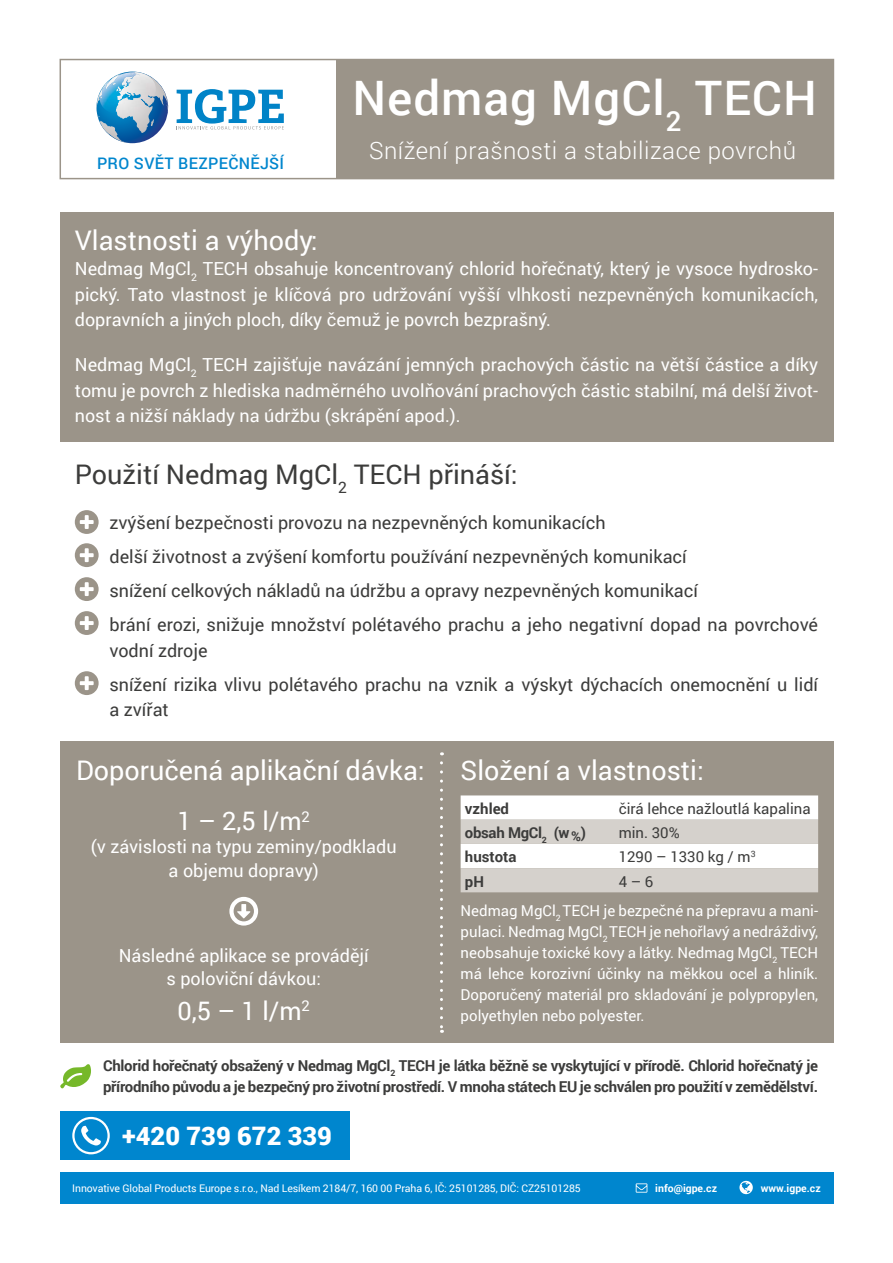
<style>
.page{position:relative;width:893px;height:1263px;background:#fff}
.page>*{position:absolute;margin:0;border:0;box-sizing:border-box;transform-origin:0 0}
.t1{font:500 47.55px "Roboto";letter-spacing:.02em;color:#fff}
.t2{font:27px "Roboto";color:#fff}
.t3{font:27px "Roboto";color:#3c3c3b}
.t4{font:25.5px "Roboto";color:#fff}
.t5{font:900 25.5px "Roboto";color:#fff}
.t6{font:300 24px "Roboto";letter-spacing:.02em;color:#fff}
.t7{font:18px/25.5px "Roboto";color:#fff;text-align:justify}
.t8{font:18px/34px "Roboto";color:#3c3c3b}
.t9{font:500 15.9px "Roboto";letter-spacing:.02em;color:#0086ce}
.t10{font:15px/21px "Roboto";color:#fff;text-align:center}
.t11{font:700 15px/21px "Roboto";letter-spacing:-.02em;color:#3c3c3b}
.t12{font:15px "Roboto";color:#3c3c3b}
.t13{font:700 15px "Roboto";color:#3c3c3b}
.t14{font:10.5px "Roboto";letter-spacing:-.01em;color:#fff}
.t15{font:700 10.5px "Roboto";color:#fff}
.s1{color:#3c3c3b}
</style>
<div class="page">
<div style="left:60px;top:1171px;width:773px;height:32px;background:#0086ce"></div>
<svg style="left:636px;top:1183px;width:11px;height:9px"></svg>
<svg style="left:739px;top:1181px;width:14px;height:13px"></svg>
<div style="left:60px;top:1111px;width:290px;height:49px;background:#0086ce"></div>
<svg style="left:81px;top:1126px;width:20px;height:19px"></svg>
<div style="left:72px;top:1117px;width:38px;height:37px;border:2px solid #fff;border-radius:50%"></div>
<div style="left:336px;top:60px;width:497px;height:119px;background:#9b9489"></div>
<div style="left:60px;top:213px;width:773px;height:229px;background:#9b9489"></div>
<div style="left:60px;top:741px;width:773px;height:301px;background:#9b9489"></div>
<div style="left:60px;top:59px;width:774px;height:120px;border:2px solid #9b9489"></div>
<svg style="left:96px;top:72px;width:188px;height:71px"></svg>
<svg style="left:60px;top:1064px;width:31px;height:24px"></svg>
<svg style="left:461px;top:795px;width:357px;height:97px;background:#e9e7e4"></svg>
<svg style="left:440px;top:763px;width:3px;height:270px"></svg>
<svg style="left:229px;top:897px;width:29px;height:28px"></svg>
<svg style="left:75px;top:510px;width:24px;height:24px"></svg>
<svg style="left:75px;top:543px;width:24px;height:24px"></svg>
<svg style="left:75px;top:577px;width:24px;height:24px"></svg>
<svg style="left:75px;top:611px;width:24px;height:24px"></svg>
<svg style="left:75px;top:671px;width:24px;height:24px"></svg>
<p class="t9" style="left:97px;top:152px;width:189px">PRO SVĚT BEZPEČNĚJŠÍ</p>
<h1 class="t1" style="left:352px;top:64px;width:466px">Nedmag MgCl<sub>2</sub> TECH</h1>
<h3 class="t6" style="left:369px;top:134px;width:428px">Snížení prašnosti a stabilizace povrchů</h3>
<h2 class="t2" style="left:75px;top:221px;width:244px">Vlastnosti a výhody:</h2>
<p class="t7" style="left:75px;top:255px;width:745px">Nedmag MgCl<sub>2</sub> TECH obsahuje koncentrovaný chlorid hořečnatý, který je vysoce hydrosko&shy;pický. Tato vlastnost je klíčová pro udržování vyšší vlhkosti nezpevněných komunikacích, dopravních a jiných ploch, díky čemuž je povrch bezprašný.</p>
<p class="t7" style="left:75px;top:351px;width:745px">Nedmag MgCl<sub>2</sub> TECH zajišťuje navázání jemných prachových částic na větší částice a díky tomu je povrch z hlediska nadměrného uvolňování prachových částic stabilní, má delší život&shy;nost a nižší náklady na údržbu (skrápění apod.).</p>
<h2 class="t3" style="left:75px;top:455px;width:444px">Použití Nedmag MgCl<sub>2</sub> TECH přináší:</h2>
<p class="t8" style="left:109px;top:505px;width:710px">zvýšení bezpečnosti provozu na nezpevněných komunikacích<br>delší životnost a zvýšení komfortu používání nezpevněných komunikací<br>snížení celkových nákladů na údržbu a opravy nezpevněných komunikací<br>brání erozi, snižuje množství polétavého prachu a jeho negativní dopad na povrchové</p>
<p class="t8" style="left:109px;top:632px;width:710px">vodní zdroje<br>snížení rizika vlivu polétavého prachu na vznik a výskyt dýchacích onemocnění u lidí</p>
<p class="t8" style="left:109px;top:692px;width:61px">a zvířat</p>
<h2 class="t2" style="left:76px;top:751px;width:350px">Doporučená aplikační dávka:</h2>
<h2 class="t2" style="left:461px;top:751px;width:245px">Složení a vlastnosti:</h2>
<p class="t11" style="left:465px;top:797px;width:46px">vzhled</p>
<p class="t12" style="left:619px;top:798px;width:193px">čirá lehce nažloutlá kapalina</p>
<p class="t11" style="left:465px;top:822px;width:123px">obsah MgCl<sub>2</sub> (w <sub>%</sub>)</p>
<p class="t12" style="left:619px;top:822px;width:63px">min. 30%</p>
<p class="t13" style="left:465px;top:846px;width:53px">hustota</p>
<p class="t12" style="left:619px;top:846px;width:138px">1290 – 1330 kg / m<sup>3</sup></p>
<p class="t11" style="left:465px;top:870px;width:21px">pH</p>
<h3 class="t4" style="left:178px;top:803px;width:134px">1 – 2,5 l/m<sup>2</sup></h3>
<p class="t7" style="left:91px;top:834px;width:307px;line-height:23.2px;text-align:center">(v závislosti na typu zeminy/podkladu a objemu dopravy)</p>
<p class="t10" style="left:461px;top:866px;width:359px;line-height:29.7px"><span class="s1">4 – 6<br></span>Nedmag MgCl<sub>2</sub> TECH je bezpečné na přepravu a mani-</p>
<p class="t10" style="left:461px;top:921px;width:359px;text-align:justify">pulaci. Nedmag MgCl<sub>2</sub> TECH je nehořlavý a nedráždivý, neobsahuje toxické kovy a látky. Nedmag MgCl<sub>2</sub> TECH má lehce korozivní účinky na měkkou ocel a hliník.<br>Doporučený materiál pro skladování je polypropylen, polyethylen nebo polyester.</p>
<p class="t7" style="left:119px;top:943px;width:252px;line-height:23.2px;text-align:center">Následné aplikace se provádějí s poloviční dávkou:</p>
<h3 class="t4" style="left:178px;top:993px;width:134px">0,5 – 1 l/m<sup>2</sup></h3>
<p class="t11" style="left:103px;top:1055px;width:716px">Chlorid hořečnatý obsažený v Nedmag MgCl<sub>2</sub> TECH je látka běžně se vyskytující v přírodě. Chlorid hořečnatý je přírodního původu a je bezpečný pro životní prostředí. V mnoha státech EU je schválen pro použití v zemědělství.</p>
<h3 class="t5" style="left:122px;top:1118px;width:211px">+420 739 672 339</h3>
<p class="t14" style="left:72px;top:1181px;width:510px">Innovative Global Products Europe s.r.o., Nad Lesíkem 2184/7, 160 00 Praha 6, IČ: 25101285, DIČ: CZ25101285</p>
<p class="t15" style="left:655px;top:1181px;width:63px">info@igpe.cz</p>
<p class="t15" style="left:761px;top:1181px;width:61px">www.igpe.cz</p>
</div>
